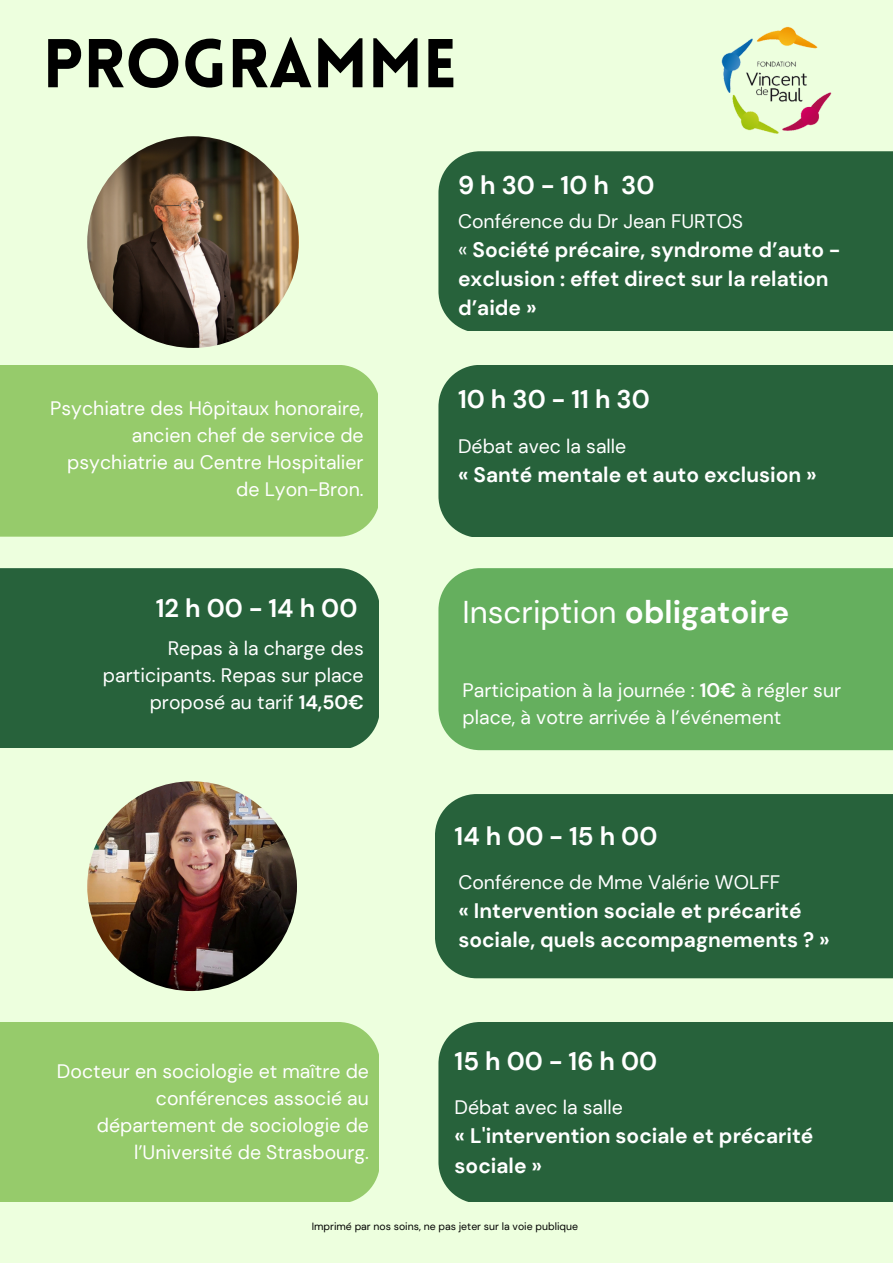
<style>
.page{position:relative;width:893px;height:1264px;background:#fff}
.page>*{position:absolute;margin:0;border:0;box-sizing:border-box;transform-origin:0 0}
.t1{font:900 67.5px "Lovelo";color:#000}
.t2{font:31.5px "DM Sans";color:#fff}
.t3{font:700 25.5px "DM Sans";letter-spacing:.12em;color:#fff}
.t4{font:700 21px/29.2px "DM Sans";color:#fff}
.t5{font:19.5px/27px "DM Sans";color:#fff;text-align:right}
.t6{font:10.5px "DM Sans";color:#000}
.s1{font-weight:700}
.s2{font-weight:400}
</style>
<div class="page">
<div style="left:0;top:0;width:892px;height:1262px;background:#edffde"></div>
<div style="left:0;top:365px;width:378px;height:171px;background:#96cb6b"></div>
<img style="left:87px;top:136px;width:212px;height:212px;border-radius:50%">
<img style="left:87px;top:781px;width:210px;height:210px;border-radius:50%">
<div style="left:438px;top:151px;width:454px;height:180px;background:#27623b"></div>
<div style="left:438px;top:1021px;width:454px;height:180px;background:#27623b"></div>
<div style="left:438px;top:365px;width:454px;height:171px;background:#27623b"></div>
<div style="left:0;top:568px;width:379px;height:180px;background:#27623b"></div>
<img style="left:704px;top:26px;width:144px;height:126px">
<div style="left:435px;top:794px;width:457px;height:184px;background:#27623b"></div>
<div style="left:0;top:1021px;width:379px;height:180px;background:#96cb6b"></div>
<div style="left:438px;top:568px;width:454px;height:182px;background:#65af5e"></div>
<h1 class="t1" style="left:43px;top:37px;width:415px">PROGRAMME</h1>
<p class="t5" style="left:50px;top:395px;width:315px">Psychiatre des Hôpitaux honoraire, ancien chef de service de psychiatrie au Centre Hospitalier de Lyon-Bron.</p>
<h3 class="t3" style="left:156px;top:591px;width:203px">12h00-14h00</h3>
<p class="t5" style="left:103px;top:635px;width:262px">Repas à la charge des participants. Repas sur place proposé au tarif <span class="s1">14,50€</span></p>
<p class="t5" style="left:57px;top:1057px;width:313px">Docteur en sociologie et maître de conférences associé au département de sociologie de l’Université de Strasbourg.</p>
<h3 class="t3" style="left:458px;top:169px;width:198px">9h30-10h 30</h3>
<p class="t5" style="left:458px;top:207px;width:287px">Conférence du Dr Jean FURTOS</p>
<p class="t4" style="left:458px;top:235px;width:384px"><span class="s2">«</span> Société précaire, syndrome d’auto - exclusion : effet direct sur la relation d’aide »</p>
<h3 class="t3" style="left:458px;top:383px;width:193px">10h30-11h30</h3>
<p class="t5" style="left:458px;top:432px;width:170px">Débat avec la salle</p>
<p class="t4" style="left:458px;top:460px;width:360px">« Santé mentale et auto exclusion »</p>
<h2 class="t2" style="left:462px;top:592px;width:328px">Inscription <span class="s1">obligatoire</span></h2>
<p class="t5" style="left:462px;top:677px;width:380px;text-align:left">Participation à la journée : <span class="s1">10€</span> à régler sur place, à votre arrivée à l’événement</p>
<h3 class="t3" style="left:454px;top:819px;width:204px">14h00-15h00</h3>
<p class="t5" style="left:458px;top:868px;width:323px">Conférence de Mme Valérie WOLFF</p>
<p class="t4" style="left:458px;top:896px;width:373px">« Intervention sociale et précarité sociale, quels accompagnements ? »</p>
<h3 class="t3" style="left:454px;top:1044px;width:204px">15h00-16h00</h3>
<p class="t5" style="left:454px;top:1093px;width:170px">Débat avec la salle</p>
<p class="t4" style="left:454px;top:1121px;width:360px">« L'intervention sociale et précarité sociale »</p>
<p class="t6" style="left:312px;top:1219px;width:268px">Imprimé par nos soins, ne pas jeter sur la voie publique</p>
</div>
